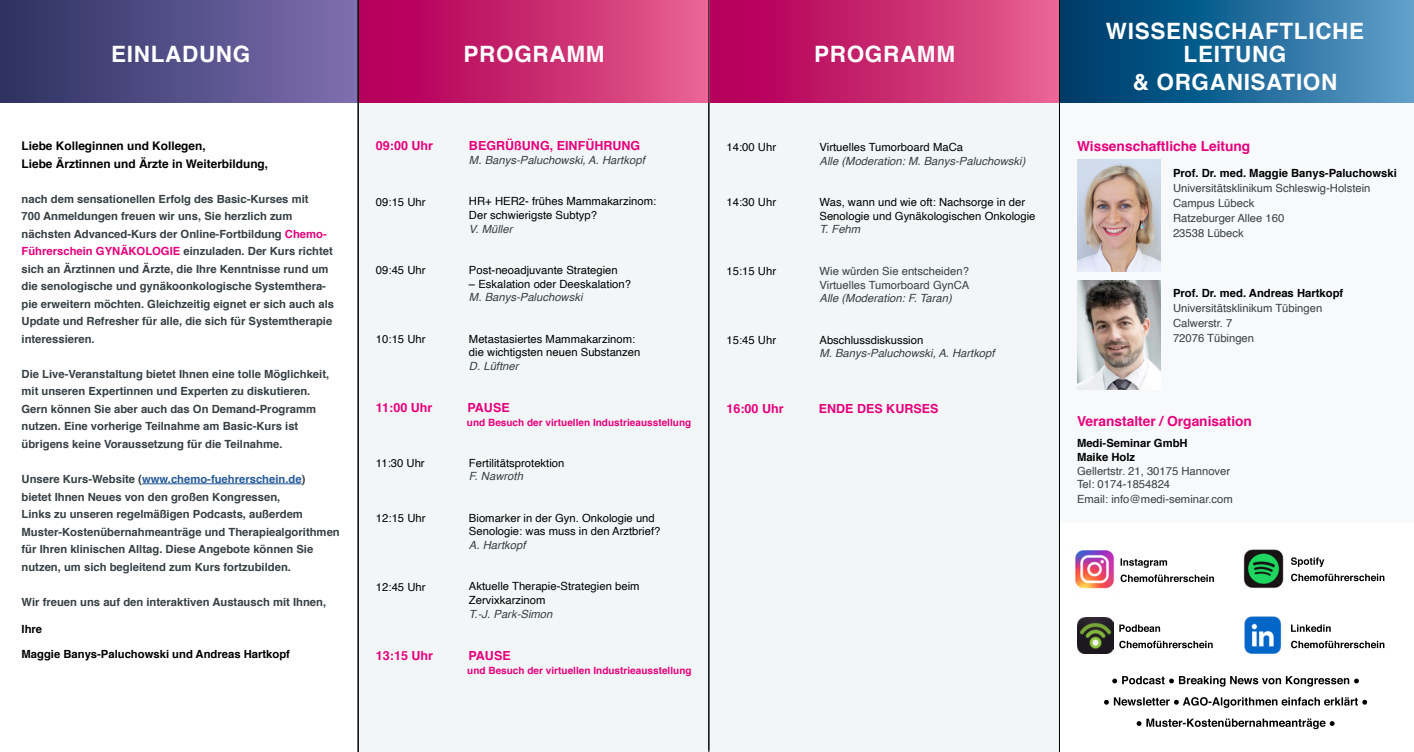
<style>
.page{position:relative;width:1414px;height:752px;background:#fff}
.page>*{position:absolute;margin:0;border:0;box-sizing:border-box;transform-origin:0 0}
.t1{font:700 22.5px/23.8px "Helvetica";letter-spacing:.03em;color:#fff;text-align:center}
.t2{font:700 13.75px "Helvetica";color:#e6007d}
.t3{font:700 12.5px "Helvetica";color:#e6007d}
.t4{font:700 11.88px/17.5px "Helvetica";color:#000}
.t5{font:700 11.25px/17.5px "Helvetica";color:#384044}
.t6{font:11.25px/13.8px "Helvetica";color:#000}
.t7{font:11.25px/15px "Helvetica";color:#384044}
.t8{font:italic 11.25px "Helvetica";color:#384044}
.t9{font:700 11.25px/13.8px "Helvetica";color:#000}
.t10{font:700 10px "Helvetica";color:#e6007d}
.s1{color:#e6007d}
.s2{color:#275b9b}
</style>
<div class="page">
<div style="left:1059px;top:90px;width:355px;height:433px;background:#f7f9fa"></div>
<div style="left:358px;top:85px;width:351px;height:666px;background:#f2f6f6"></div>
<svg style="left:1060px;top:0;width:354px;height:103px;background:#206997"></svg>
<div style="left:0;top:0;width:358px;height:103px;background:linear-gradient(to right,#2c3260,#7e6eb0)"></div>
<div style="left:709px;top:85px;width:350px;height:666px;background:#f2f6f6"></div>
<div style="left:709px;top:0;width:350px;height:102px;background:linear-gradient(to right,#af0054,#e6618f)"></div>
<hr style="left:708px;top:0;width:1px;height:749px;background:#000">
<div style="left:358px;top:0;width:351px;height:102px;background:linear-gradient(to right,#af0054,#e6628f)"></div>
<hr style="left:358px;top:0;width:1px;height:751px;background:#000">
<hr style="left:1059px;top:0;width:1px;height:751px;background:#000">
<hr style="left:709px;top:0;width:1px;height:751px;background:#000">
<hr style="left:142px;top:483px;width:160px;height:1px;background:#275b9b">
<img style="left:1077px;top:159px;width:83px;height:112px">
<img style="left:1077px;top:280px;width:83px;height:109px">
<svg style="left:1112px;top:676px;width:247px;height:10px"></svg>
<svg style="left:1104px;top:697px;width:263px;height:10px"></svg>
<svg style="left:1136px;top:718px;width:198px;height:10px"></svg>
<img style="left:1075px;top:550px;width:40px;height:39px">
<img style="left:1243px;top:549px;width:41px;height:39px">
<img style="left:1077px;top:617px;width:36px;height:36px">
<img style="left:1244px;top:616px;width:38px;height:38px">
<svg style="left:1120px;top:558px;width:47px;height:9px"></svg>
<svg style="left:1120px;top:574px;width:94px;height:7px"></svg>
<svg style="left:1291px;top:557px;width:33px;height:9px"></svg>
<svg style="left:1291px;top:573px;width:93px;height:8px"></svg>
<svg style="left:1119px;top:624px;width:41px;height:7px"></svg>
<svg style="left:1119px;top:640px;width:94px;height:8px"></svg>
<svg style="left:1291px;top:624px;width:40px;height:7px"></svg>
<svg style="left:1291px;top:640px;width:93px;height:8px"></svg>
<h1 class="t1" style="left:464px;top:42px;width:142px">PROGRAMM</h1>
<h1 class="t1" style="left:111px;top:43px;width:141px">EINLADUNG</h1>
<h1 class="t1" style="left:814px;top:43px;width:142px">PROGRAMM</h1>
<p class="t4" style="left:22px;top:137px;width:248px">Liebe Kolleginnen und Kollegen,<br>Liebe Ärztinnen und Ärzte in Weiterbildung,</p>
<p class="t5" style="left:22px;top:190px;width:314px">nach dem sensationellen Erfolg des Basic-Kurses mit<br>700 Anmeldungen freuen wir uns, Sie herzlich zum nächsten Advanced-Kurs der Online-Fortbildung <span class="s1">Chemo-Führerschein GYNÄKOLOGIE</span> einzuladen. Der Kurs richtet sich an Ärztinnen und Ärzte, die Ihre Kenntnisse rund um die senologische und gynäkoonkologische Systemthera&shy;pie erweitern möchten. Gleichzeitig eignet er sich auch als Update und Refresher für alle, die sich für Systemtherapie interessieren.</p>
<p class="t5" style="left:22px;top:365px;width:309px">Die Live-Veranstaltung bietet Ihnen eine tolle Möglichkeit, mit unseren Expertinnen und Experten zu diskutieren.<br>Gern können Sie aber auch das On Demand-Programm nutzen. Eine vorherige Teilnahme am Basic-Kurs ist übrigens keine Voraussetzung für die Teilnahme.</p>
<p class="t5" style="left:22px;top:470px;width:320px">Unsere Kurs-Website (<span class="s2">www.chemo-fuehrerschein.de</span>)<br>bietet Ihnen Neues von den großen Kongressen,<br>Links zu unseren regelmäßigen Podcasts, außerdem Muster-Kostenübernahmeanträge und Therapiealgorithmen für Ihren klinischen Alltag. Diese Angebote können Sie nutzen, um sich begleitend zum Kurs fortzubilden.</p>
<p class="t5" style="left:22px;top:592px;width:306px">Wir freuen uns auf den interaktiven Austausch mit Ihnen,</p>
<p class="t9" style="left:22px;top:622px;width:22px">Ihre</p>
<p class="t9" style="left:22px;top:647px;width:270px">Maggie Banys-Paluchowski und Andreas Hartkopf</p>
<p class="t3" style="left:376px;top:136px;width:59px">09:00 Uhr</p>
<p class="t6" style="left:376px;top:195px;width:51px">09:15 Uhr</p>
<p class="t6" style="left:376px;top:264px;width:51px">09:45 Uhr</p>
<p class="t6" style="left:376px;top:332px;width:51px">10:15 Uhr</p>
<p class="t3" style="left:469px;top:135px;width:173px">BEGRÜßUNG, EINFÜHRUNG</p>
<p class="t8" style="left:469px;top:151px;width:177px">M. Banys-Paluchowski, A. Hartkopf</p>
<p class="t6" style="left:469px;top:194px;width:189px">HR+ HER2- frühes Mammakarzinom:<br>Der schwierigste Subtyp?</p>
<p class="t8" style="left:469px;top:220px;width:45px">V. Müller</p>
<p class="t6" style="left:469px;top:263px;width:150px">Post-neoadjuvante Strategien</p>
<p class="t6" style="left:469px;top:277px;width:163px">– Eskalation oder Deeskalation?</p>
<p class="t8" style="left:469px;top:288px;width:115px">M. Banys-Paluchowski</p>
<p class="t6" style="left:469px;top:332px;width:173px">Metastasiertes Mammakarzinom: die wichtigsten neuen Substanzen</p>
<p class="t8" style="left:469px;top:357px;width:51px">D. Lüftner</p>
<p class="t3" style="left:376px;top:397px;width:58px">11:00 Uhr</p>
<p class="t3" style="left:467px;top:397px;width:44px">PAUSE</p>
<p class="t10" style="left:467px;top:414px;width:226px">und Besuch der virtuellen Industrieausstellung</p>
<p class="t6" style="left:376px;top:456px;width:50px">11:30 Uhr</p>
<p class="t6" style="left:469px;top:456px;width:97px">Fertilitätsprotektion</p>
<p class="t8" style="left:469px;top:467px;width:55px">F. Nawroth</p>
<p class="t6" style="left:469px;top:511px;width:193px">Biomarker in der Gyn. Onkologie und<br>Senologie: was muss in den Arztbrief?</p>
<p class="t8" style="left:469px;top:536px;width:58px">A. Hartkopf</p>
<p class="t6" style="left:469px;top:579px;width:172px">Aktuelle Therapie-Strategien beim<br>Zervixkarzinom</p>
<p class="t8" style="left:469px;top:605px;width:85px">T.-J. Park-Simon</p>
<p class="t6" style="left:376px;top:511px;width:51px">12:15 Uhr</p>
<p class="t6" style="left:376px;top:580px;width:51px">12:45 Uhr</p>
<p class="t3" style="left:376px;top:645px;width:59px">13:15 Uhr</p>
<p class="t3" style="left:468px;top:645px;width:44px">PAUSE</p>
<p class="t10" style="left:467px;top:661px;width:226px">und Besuch der virtuellen Industrieausstellung</p>
<p class="t6" style="left:726px;top:140px;width:51px">14:00 Uhr</p>
<p class="t6" style="left:726px;top:195px;width:51px">14:30 Uhr</p>
<p class="t6" style="left:726px;top:264px;width:51px">15:15 Uhr</p>
<p class="t6" style="left:726px;top:333px;width:51px">15:45 Uhr</p>
<p class="t6" style="left:819px;top:140px;width:145px">Virtuelles Tumorboard MaCa</p>
<p class="t8" style="left:819px;top:152px;width:207px">Alle (Moderation: M. Banys-Paluchowski)</p>
<p class="t6" style="left:819px;top:195px;width:217px">Was, wann und wie oft: Nachsorge in der<br>Senologie und Gynäkologischen Onkologie</p>
<p class="t8" style="left:819px;top:220px;width:42px">T. Fehm</p>
<p class="t7" style="left:819px;top:264px;width:151px;line-height:13.8px">Wie würden Sie entscheiden?<br>Virtuelles Tumorboard GynCA</p>
<p class="t8" style="left:819px;top:289px;width:134px">Alle (Moderation: F. Taran)</p>
<p class="t6" style="left:819px;top:333px;width:105px">Abschlussdiskussion</p>
<p class="t8" style="left:819px;top:344px;width:177px">M. Banys-Paluchowski, A. Hartkopf</p>
<p class="t3" style="left:726px;top:398px;width:59px">16:00 Uhr</p>
<p class="t3" style="left:819px;top:398px;width:121px">ENDE DES KURSES</p>
<h1 class="t1" style="left:1106px;top:19px;width:260px">WISSENSCHAFTLICHE<br>LEITUNG</h1>
<h1 class="t1" style="left:1133px;top:70px;width:206px">&amp; ORGANISATION</h1>
<p class="t2" style="left:1077px;top:135px;width:175px">Wissenschaftliche Leitung</p>
<p class="t9" style="left:1173px;top:166px;width:225px">Prof. Dr. med. Maggie Banys-Paluchowski</p>
<p class="t7" style="left:1173px;top:181px;width:199px">Universitätsklinikum Schleswig-Holstein<br>Campus Lübeck<br>Ratzeburger Allee 160<br>23538 Lübeck</p>
<p class="t9" style="left:1173px;top:286px;width:172px">Prof. Dr. med. Andreas Hartkopf</p>
<p class="t7" style="left:1173px;top:301px;width:151px">Universitätsklinikum Tübingen<br>Calwerstr. 7<br>72076 Tübingen</p>
<p class="t2" style="left:1077px;top:410px;width:177px">Veranstalter / Organisation</p>
<p class="t9" style="left:1077px;top:436px;width:112px">Medi-Seminar GmbH<br>Maike Holz</p>
<p class="t7" style="left:1077px;top:464px;width:155px;line-height:13.8px">Gellertstr. 21, 30175 Hannover<br>Tel: 0174-1854824</p>
<p class="t7" style="left:1077px;top:492px;width:157px">Email: info@medi-seminar.com</p>
</div>
